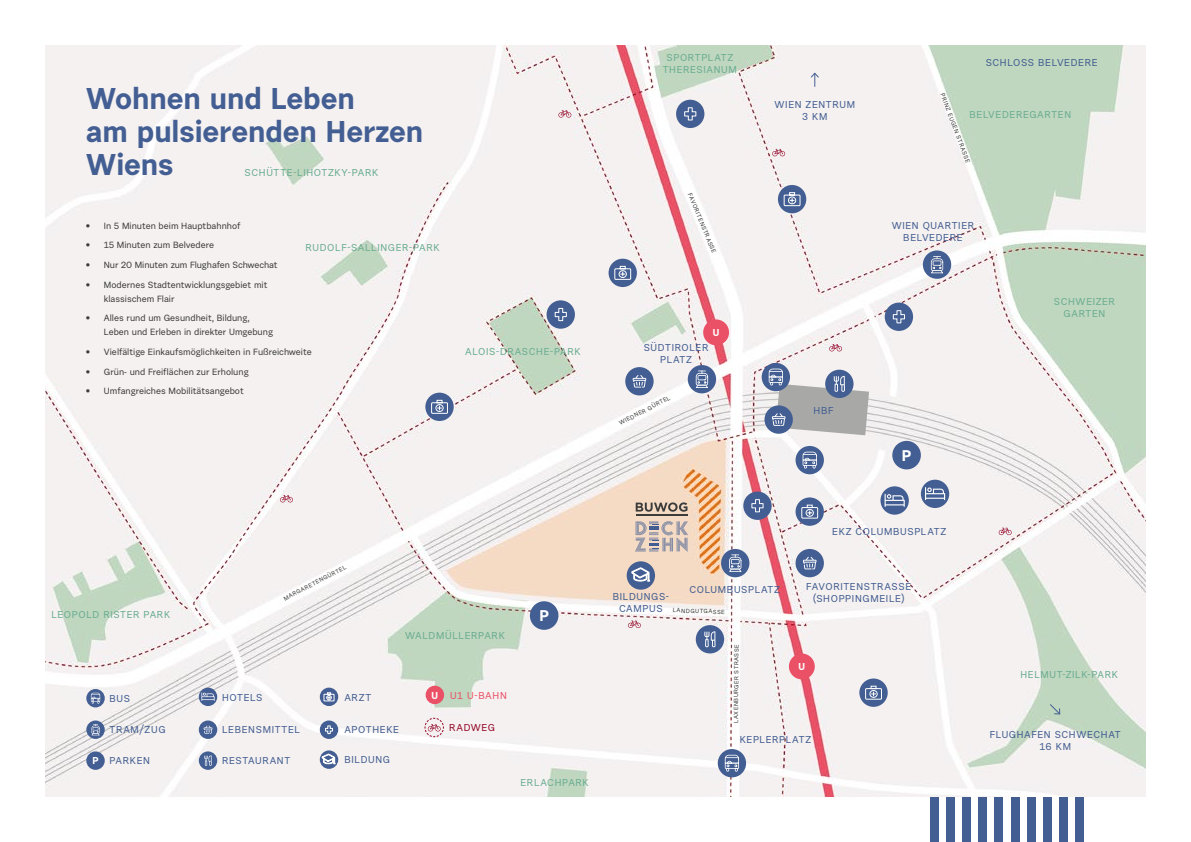
<style>
.page{position:relative;width:1191px;height:842px;background:#fff}
.page>*{position:absolute;margin:0;border:0;box-sizing:border-box;transform-origin:0 0}
.t1{font:700 30px/33px "Urban Grotesk Re Bo";letter-spacing:-.005em;color:#435e92}
.t2{font:700 15.5px "Urban Grotesk Re Bo";color:#fff}
.t3{font:10px/12px "Urban Grotesk Me Bl";letter-spacing:.065em;color:#435e92;text-align:center}
.t4{font:10px/12px "Urban Grotesk Me Bl";letter-spacing:.065em;color:#6aad91;text-align:center}
.t5{font:10px "Urban Grotesk Me Bl";letter-spacing:.06em;color:#ea5167}
.t6{font:10px "Urban Grotesk Me Bl";letter-spacing:.065em;color:#950a2b}
.t7{font:700 10px "Urban Grotesk Re Bo";color:#fff}
.t8{font:9px/14px "Urban Grotesk Me Bl";color:#3c3c3b}
.t9{font:6px "Urban Grotesk Me Bl";color:#3c3c3b}
.s1{font-family:"Urban Grotesk Re Bo";font-weight:700;color:#fff}
</style>
<div class="page">
<div style="left:994px;top:630px;width:9px;height:212px;background:#435e92"></div>
<div style="left:930px;top:630px;width:8px;height:212px;background:#435e92"></div>
<div style="left:946px;top:630px;width:8px;height:212px;background:#435e92"></div>
<div style="left:962px;top:630px;width:8px;height:212px;background:#435e92"></div>
<div style="left:978px;top:630px;width:8px;height:212px;background:#435e92"></div>
<div style="left:1075px;top:630px;width:8px;height:212px;background:#435e92"></div>
<div style="left:1011px;top:630px;width:8px;height:212px;background:#435e92"></div>
<div style="left:1027px;top:630px;width:8px;height:212px;background:#435e92"></div>
<div style="left:1043px;top:630px;width:8px;height:212px;background:#435e92"></div>
<div style="left:1059px;top:630px;width:8px;height:212px;background:#435e92"></div>
<img style="left:45px;top:45px;width:1100px;height:752px">
<div style="left:721px;top:549px;width:28px;height:28px;background:#435e92;border-radius:50%"></div>
<svg style="left:729px;top:554px;width:12px;height:18px"></svg>
<div style="left:923px;top:250px;width:28px;height:29px;background:#435e92;border-radius:50%"></div>
<svg style="left:931px;top:256px;width:12px;height:17px"></svg>
<div style="left:688px;top:365px;width:28px;height:28px;background:#435e92;border-radius:50%"></div>
<svg style="left:696px;top:371px;width:12px;height:17px"></svg>
<div style="left:795px;top:446px;width:29px;height:28px;background:#435e92;border-radius:50%"></div>
<svg style="left:802px;top:452px;width:15px;height:17px"></svg>
<div style="left:717px;top:749px;width:29px;height:28px;background:#435e92;border-radius:50%"></div>
<svg style="left:725px;top:755px;width:14px;height:17px"></svg>
<div style="left:795px;top:549px;width:29px;height:28px;background:#435e92;border-radius:50%"></div>
<svg style="left:803px;top:557px;width:13px;height:12px"></svg>
<div style="left:625px;top:367px;width:28px;height:28px;background:#435e92;border-radius:50%"></div>
<svg style="left:632px;top:375px;width:14px;height:13px"></svg>
<div style="left:884px;top:303px;width:29px;height:28px;background:#435e92;border-radius:50%"></div>
<svg style="left:892px;top:310px;width:13px;height:14px"></svg>
<div style="left:676px;top:100px;width:28px;height:28px;background:#435e92;border-radius:50%"></div>
<svg style="left:684px;top:107px;width:12px;height:14px"></svg>
<div style="left:546px;top:300px;width:29px;height:29px;background:#435e92;border-radius:50%"></div>
<svg style="left:554px;top:308px;width:13px;height:13px"></svg>
<div style="left:743px;top:492px;width:28px;height:28px;background:#435e92;border-radius:50%"></div>
<svg style="left:751px;top:499px;width:13px;height:14px"></svg>
<div style="left:795px;top:497px;width:29px;height:29px;background:#435e92;border-radius:50%"></div>
<svg style="left:801px;top:504px;width:17px;height:15px"></svg>
<div style="left:859px;top:678px;width:28px;height:29px;background:#435e92;border-radius:50%"></div>
<svg style="left:865px;top:685px;width:17px;height:15px"></svg>
<div style="left:608px;top:259px;width:29px;height:28px;background:#435e92;border-radius:50%"></div>
<svg style="left:614px;top:266px;width:17px;height:14px"></svg>
<div style="left:425px;top:393px;width:29px;height:28px;background:#435e92;border-radius:50%"></div>
<svg style="left:431px;top:400px;width:17px;height:14px"></svg>
<div style="left:778px;top:185px;width:28px;height:28px;background:#435e92;border-radius:50%"></div>
<svg style="left:783px;top:192px;width:17px;height:14px"></svg>
<svg style="left:809px;top:72px;width:11px;height:15px"></svg>
<svg style="left:1048px;top:703px;width:13px;height:12px"></svg>
<svg style="left:764px;top:405px;width:29px;height:29px"></svg>
<svg style="left:761px;top:363px;width:29px;height:28px"></svg>
<svg style="left:768px;top:369px;width:101px;height:66px"></svg>
<div style="left:696px;top:625px;width:28px;height:28px;background:#435e92;border-radius:50%"></div>
<svg style="left:704px;top:631px;width:11px;height:16px"></svg>
<hr style="left:635px;top:514px;width:52px;height:1px;background:#3c3c3b">
<svg style="left:635px;top:502px;width:52px;height:10px"></svg>
<svg style="left:635px;top:521px;width:53px;height:31px;background:#c4b8b6"></svg>
<div style="left:703px;top:319px;width:26px;height:26px;background:#ea5167;border-radius:50%"></div>
<div style="left:789px;top:653px;width:25px;height:26px;background:#ea5167;border-radius:50%"></div>
<svg style="left:280px;top:495px;width:13px;height:7px"></svg>
<svg style="left:628px;top:621px;width:13px;height:7px"></svg>
<svg style="left:998px;top:528px;width:13px;height:7px"></svg>
<svg style="left:772px;top:149px;width:13px;height:7px"></svg>
<svg style="left:829px;top:344px;width:13px;height:7px"></svg>
<svg style="left:558px;top:110px;width:13px;height:8px"></svg>
<div style="left:880px;top:486px;width:29px;height:29px;background:#435e92;border-radius:50%"></div>
<svg style="left:884px;top:494px;width:20px;height:13px"></svg>
<div style="left:921px;top:480px;width:28px;height:28px;background:#435e92;border-radius:50%"></div>
<svg style="left:925px;top:487px;width:20px;height:13px"></svg>
<div style="left:892px;top:441px;width:29px;height:28px;background:#435e92;border-radius:50%"></div>
<div style="left:530px;top:601px;width:28px;height:29px;background:#435e92;border-radius:50%"></div>
<svg style="left:626px;top:561px;width:29px;height:29px"></svg>
<svg style="left:631px;top:568px;width:19px;height:13px"></svg>
<svg style="left:86px;top:720px;width:19px;height:19px"></svg>
<svg style="left:91px;top:724px;width:9px;height:11px"></svg>
<div style="left:425px;top:686px;width:19px;height:18px;background:#ea5167;border-radius:50%"></div>
<svg style="left:86px;top:689px;width:19px;height:18px"></svg>
<svg style="left:91px;top:693px;width:9px;height:11px"></svg>
<div style="left:199px;top:720px;width:18px;height:19px;background:#435e92;border-radius:50%"></div>
<svg style="left:204px;top:726px;width:8px;height:8px"></svg>
<div style="left:320px;top:688px;width:18px;height:18px;background:#435e92;border-radius:50%"></div>
<svg style="left:323px;top:692px;width:12px;height:10px"></svg>
<div style="left:320px;top:720px;width:18px;height:19px;background:#435e92;border-radius:50%"></div>
<svg style="left:325px;top:725px;width:8px;height:9px"></svg>
<svg style="left:320px;top:750px;width:18px;height:19px"></svg>
<div style="left:199px;top:751px;width:18px;height:19px;background:#435e92;border-radius:50%"></div>
<svg style="left:204px;top:755px;width:8px;height:11px"></svg>
<div style="left:199px;top:688px;width:18px;height:18px;background:#435e92;border-radius:50%"></div>
<svg style="left:201px;top:692px;width:14px;height:9px"></svg>
<svg style="left:424px;top:717px;width:20px;height:20px"></svg>
<div style="left:86px;top:751px;width:19px;height:19px;background:#435e92;border-radius:50%"></div>
<svg style="left:322px;top:754px;width:13px;height:10px"></svg>
<h1 class="t1" style="left:86px;top:81px;width:338px">Wohnen und Leben<br>am pulsierenden Herzen<br>Wiens</h1>
<p class="t4" style="left:244px;top:166px;width:135px">SCHÜTTE-LIHOTZKY-PARK</p>
<p class="t8" style="left:86px;top:218px;width:156px">• In 5 Minuten beim Hauptbahnhof</p>
<p class="t8" style="left:86px;top:238px;width:130px">• 15 Minuten zum Belvedere</p>
<p class="t8" style="left:86px;top:258px;width:193px">• Nur 20 Minuten zum Flughafen Schwechat</p>
<p class="t8" style="left:104px;top:277px;width:165px;text-indent:-18px">• Modernes Stadtentwicklungsgebiet mit klassischem Flair</p>
<p class="t8" style="left:104px;top:311px;width:171px;text-indent:-18px">• Alles rund um Gesundheit, Bildung,<br>Leben und Erleben in direkter Umgebung</p>
<p class="t8" style="left:86px;top:345px;width:227px">• Vielfältige Einkaufsmöglichkeiten in Fußreichweite</p>
<p class="t8" style="left:86px;top:364px;width:164px">• Grün- und Freiflächen zur Erholung</p>
<p class="t8" style="left:86px;top:384px;width:159px">• Umfangreiches Mobilitätsangebot</p>
<p class="t4" style="left:305px;top:242px;width:135px">RUDOLF-SALLINGER-PARK</p>
<p class="t4" style="left:465px;top:345px;width:117px">ALOIS-DRASCHE-PARK</p>
<p class="t4" style="left:662px;top:51px;width:76px">SPORTPLATZ<br>THERESIANUM</p>
<p class="t9" style="left:693px;top:191px;width:66px;rotate:68deg">FAVORITENSTRASSE</p>
<p class="t7" style="left:713px;top:326px;width:8px">U</p>
<p class="t3" style="left:643px;top:341px;width:66px">SÜDTIROLER<br>PLATZ</p>
<p class="t9" style="left:617px;top:420px;width:58px;rotate:-27deg">WIEDNER GÜRTEL</p>
<p class="t3" style="left:774px;top:99px;width:82px">WIEN ZENTRUM<br>3 KM</p>
<p class="t3" style="left:813px;top:404px;width:21px">HBF</p>
<p class="t3" style="left:985px;top:56px;width:113px">SCHLOSS BELVEDERE</p>
<p class="t9" style="left:946px;top:92px;width:75px;rotate:70deg">PRINZ EUGEN STRASSE</p>
<p class="t4" style="left:969px;top:108px;width:103px">BELVEDEREGARTEN</p>
<p class="t3" style="left:891px;top:220px;width:84px">WIEN QUARTIER<br>BELVEDERE</p>
<h2 class="t2" style="left:902px;top:446px;width:11px">P</h2>
<p class="t4" style="left:1054px;top:295px;width:63px">SCHWEIZER<br>GARTEN</p>
<p class="t4" style="left:51px;top:609px;width:120px">LEOPOLD RISTER PARK</p>
<p class="t9" style="left:282px;top:595px;width:71px;rotate:-27deg">MARGARETENGÜRTEL</p>
<p class="t4" style="left:405px;top:630px;width:101px">WALDMÜLLERPARK</p>
<h2 class="t2" style="left:539px;top:606px;width:11px">P</h2>
<p class="t3" style="left:109px;top:692px;width:22px">BUS</p>
<p class="t5" style="left:431px;top:689px;width:77px"><span class="s1">U</span> U1 U-BAHN</p>
<p class="t3" style="left:222px;top:724px;width:79px">LEBENSMITTEL</p>
<p class="t3" style="left:222px;top:691px;width:42px">HOTELS</p>
<p class="t3" style="left:344px;top:691px;width:28px">ARZT</p>
<p class="t3" style="left:344px;top:724px;width:56px">APOTHEKE</p>
<p class="t6" style="left:449px;top:721px;width:48px">RADWEG</p>
<p class="t3" style="left:109px;top:723px;width:58px">TRAM/ZUG</p>
<p class="t3" style="left:92px;top:755px;width:59px"><span class="s1">P</span> PARKEN</p>
<p class="t3" style="left:222px;top:755px;width:70px">RESTAURANT</p>
<p class="t3" style="left:344px;top:754px;width:47px">BILDUNG</p>
<p class="t4" style="left:520px;top:777px;width:70px">ERLACHPARK</p>
<p class="t3" style="left:689px;top:583px;width:92px">COLUMBUSPLATZ</p>
<p class="t3" style="left:612px;top:590px;width:58px">BILDUNGS-<br>CAMPUS</p>
<p class="t9" style="left:673px;top:606px;width:54px;rotate:2deg">LANDGUTGASSE</p>
<p class="t9" style="left:732px;top:723px;width:80px;rotate:-89deg">LAXENBURGER STRASSE</p>
<p class="t3" style="left:832px;top:525px;width:115px">EKZ COLUMBUSPLATZ</p>
<p class="t3" style="left:806px;top:581px;width:107px">FAVORITENSTRASSE (SHOPPINGMEILE)</p>
<p class="t7" style="left:798px;top:660px;width:8px">U</p>
<p class="t3" style="left:739px;top:734px;width:73px">KEPLERPLATZ</p>
<p class="t4" style="left:1020px;top:668px;width:99px">HELMUT-ZILK-PARK</p>
<p class="t3" style="left:989px;top:728px;width:132px">FLUGHAFEN SCHWECHAT<br>16 KM</p>
</div>
